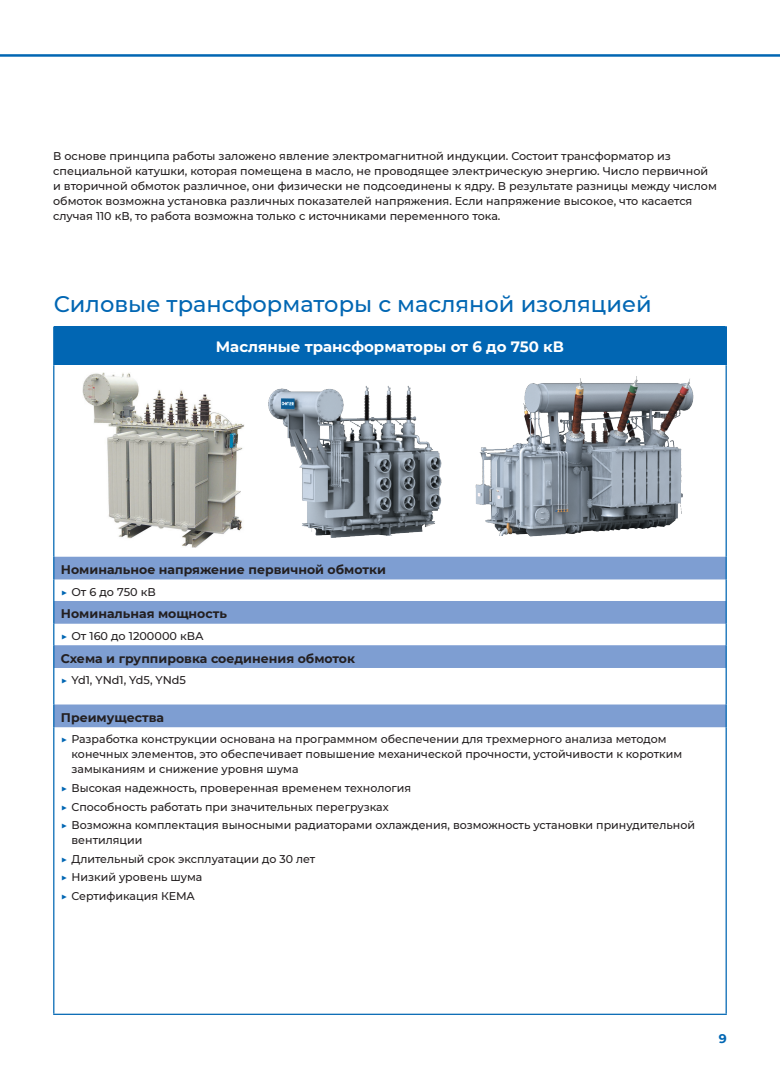
<style>
.page{position:relative;width:780px;height:1088px;background:#fff}
.page>*{position:absolute;margin:0;border:0;box-sizing:border-box;transform-origin:0 0}
.t1{font:500 22.5px "Montserrat";color:#0166b3}
.t2{font:700 15px "Montserrat";color:#fff}
.t3{font:700 12.5px "Montserrat";color:#231f20}
.t4{font:700 12.5px "Montserrat";color:#0166b3}
.t5{font:500 11.25px/15px "Montserrat";color:#231f20}
.s1{color:#0166b3}
</style>
<div class="page">
<hr style="left:0;top:54px;width:780px;height:3px;background:#0166b3">
<div style="left:54px;top:327px;width:672px;height:38px;background:#0166b3"></div>
<svg style="left:54px;top:557px;width:671px;height:170px;fill:#7e9ed2"></svg>
<hr style="left:53px;top:327px;width:1px;height:38px;background:#0166b3">
<hr style="left:53px;top:365px;width:1px;height:192px;background:#0166b3">
<hr style="left:725px;top:365px;width:1px;height:192px;background:#0166b3">
<svg style="left:53px;top:557px;width:1px;height:111px"></svg>
<svg style="left:725px;top:557px;width:1px;height:111px"></svg>
<hr style="left:53px;top:668px;width:1px;height:36px;background:#0166b3">
<hr style="left:725px;top:668px;width:1px;height:36px;background:#0166b3">
<svg style="left:53px;top:704px;width:1px;height:23px"></svg>
<svg style="left:725px;top:704px;width:1px;height:23px"></svg>
<hr style="left:53px;top:727px;width:1px;height:286px;background:#0166b3">
<hr style="left:725px;top:727px;width:1px;height:286px;background:#0166b3">
<hr style="left:53px;top:1013px;width:673px;height:2px;background:#0166b3">
<img style="left:83px;top:372px;width:161px;height:175px">
<img style="left:268px;top:386px;width:174px;height:152px">
<img style="left:475px;top:376px;width:219px;height:161px">
<p class="t5" style="left:53px;top:148px;width:665px">В основе принципа работы заложено явление электромагнитной индукции. Состоит трансформатор из специальной катушки, которая помещена в масло, не проводящее электрическую энергию. Число первичной и вторичной обмоток различное, они физически не подсоединены к ядру. В результате разницы между числом обмоток возможна установка различных показателей напряжения. Если напряжение высокое, что касается случая 110 кВ, то работа возможна только с источниками переменного тока.</p>
<h1 class="t1" style="left:54px;top:289px;width:599px">Силовые трансформаторы с масляной изоляцией</h1>
<h2 class="t2" style="left:216px;top:336px;width:350px">Масляные трансформаторы от 6 до 750 кВ</h2>
<p class="t3" style="left:61px;top:561px;width:326px">Номинальное напряжение первичной обмотки</p>
<p class="t5" style="left:61px;top:584px;width:96px"><span class="s1">▶</span> От 6 до 750 кВ</p>
<p class="t3" style="left:61px;top:605px;width:168px">Номинальная мощность</p>
<p class="t5" style="left:61px;top:628px;width:144px"><span class="s1">▶</span> От 160 до 1200000 кВА</p>
<p class="t3" style="left:61px;top:649px;width:296px">Схема и группировка соединения обмоток</p>
<p class="t5" style="left:61px;top:672px;width:127px"><span class="s1">▶</span> Yd1, YNd1, Yd5, YNd5</p>
<p class="t3" style="left:61px;top:708px;width:105px">Преимущества</p>
<p class="t5" style="left:71px;top:731px;width:612px;text-indent:-11px"><span class="s1">▶</span> Разработка конструкции основана на программном обеспечении для трехмерного анализа методом конечных элементов, это обеспечивает повышение механической прочности, устойчивости к коротким замыканиям и снижение уровня шума</p>
<p class="t5" style="left:61px;top:778px;width:635px;line-height:18.5px"><span class="s1">▶</span> Высокая надежность, проверенная временем технология<br><span class="s1">▶</span> Способность работать при значительных перегрузках<br><span class="s1">▶</span> Возможна комплектация выносными радиаторами охлаждения, возможность установки принудительной</p>
<p class="t5" style="left:61px;top:830px;width:256px;line-height:18.5px;text-indent:11px">вентиляции<br><span class="s1">▶</span> Длительный срок эксплуатации до 30 лет <span class="s1">▶</span> Низкий уровень шума<br><span class="s1">▶</span> Сертификация КЕМА</p>
<p class="t4" style="left:718px;top:1030px;width:9px">9</p>
</div>
